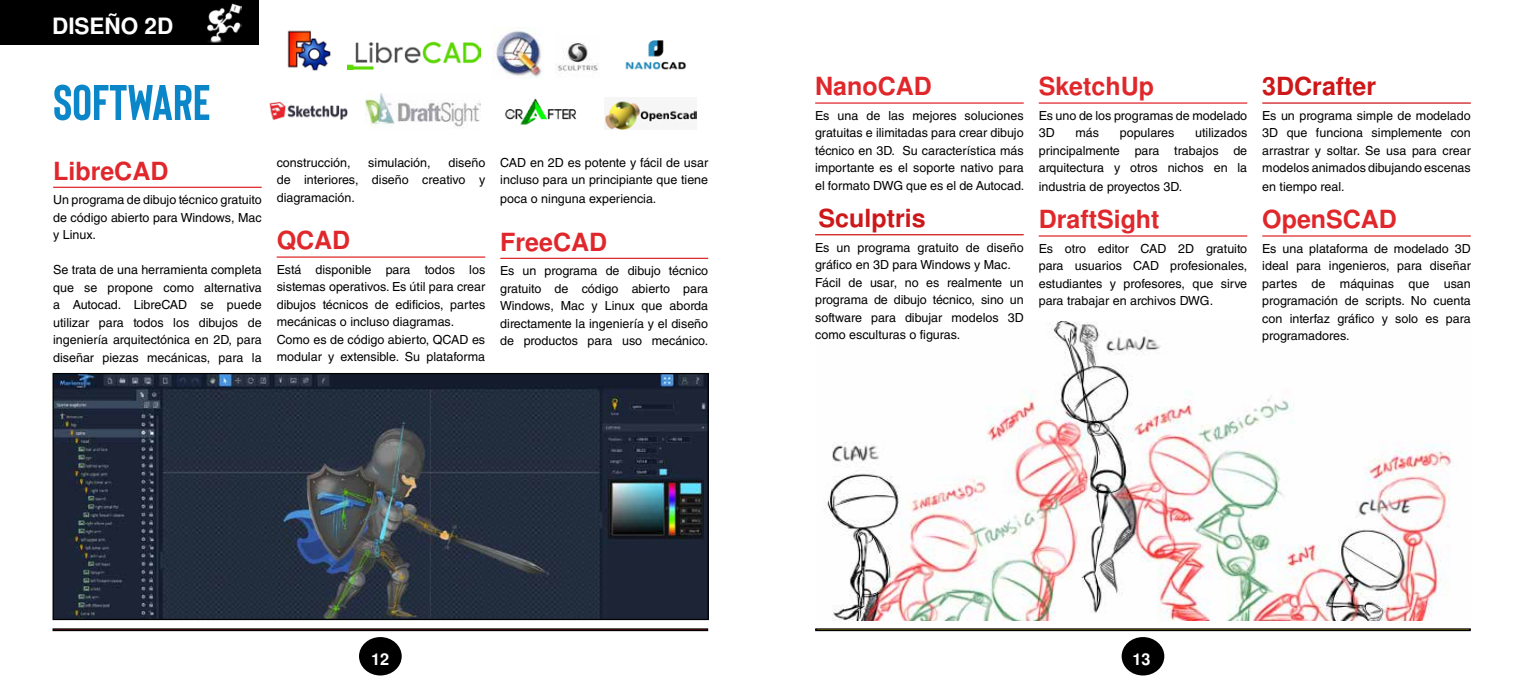
<style>
.page{position:relative;width:1524px;height:691px;background:#fff}
.page>*{position:absolute;margin:0;border:0;box-sizing:border-box;transform-origin:0 0}
.t1{font:700 50px "Bison";color:#0b86c8}
.t2{font:700 25px "Free Sans";color:#e0282c}
.t3{font:700 25px "Free Sans";color:#cd1719}
.t4{font:700 22.5px "Free Sans";color:#fff}
.t5{font:700 16.25px "Free Sans";color:#fff}
.t6{font:12.5px/17.5px "Helvetica LT Std";color:#000;text-align:justify}
</style>
<div class="page">
<div style="left:0;top:0;width:258px;height:44px;background:#000"></div>
<img style="left:207px;top:3px;width:34px;height:40px">
<div style="left:53px;top:628px;width:655px;height:3px;border:1px solid #000"></div>
<div style="left:815px;top:628px;width:655px;height:3px;border:1px solid #000"></div>
<div style="left:359px;top:637px;width:43px;height:38px;background:#000;border-radius:50%"></div>
<div style="left:1121px;top:637px;width:43px;height:38px;background:#000;border-radius:50%"></div>
<hr style="left:53px;top:187px;width:209px;height:1px;background:#e0282c">
<img style="left:55px;top:375px;width:652px;height:243px">
<div style="left:53px;top:373px;width:656px;height:247px;border:1px solid #000"></div>
<img style="left:825px;top:322px;width:627px;height:298px">
<hr style="left:1262px;top:102px;width:208px;height:2px;background:#cd1719">
<hr style="left:1262px;top:235px;width:208px;height:2px;background:#e0282c">
<hr style="left:1038px;top:102px;width:209px;height:2px;background:#e0282c">
<hr style="left:1038px;top:235px;width:209px;height:2px;background:#e0282c">
<hr style="left:277px;top:256px;width:208px;height:2px;background:#e0282c">
<hr style="left:500px;top:258px;width:208px;height:1px;background:#e0282c">
<hr style="left:815px;top:102px;width:208px;height:2px;background:#e0282c">
<hr style="left:815px;top:234px;width:208px;height:1px;background:#cd1719">
<img style="left:287px;top:30px;width:44px;height:41px">
<img style="left:348px;top:41px;width:132px;height:29px">
<img style="left:493px;top:31px;width:49px;height:48px">
<img style="left:625px;top:40px;width:61px;height:30px">
<img style="left:557px;top:43px;width:42px;height:29px">
<img style="left:269px;top:102px;width:79px;height:18px">
<img style="left:366px;top:93px;width:114px;height:35px">
<img style="left:505px;top:98px;width:71px;height:27px">
<img style="left:605px;top:101px;width:91px;height:29px">
<h3 class="t4" style="left:52px;top:12px;width:123px">DISEÑO 2D</h3>
<h1 class="t1" style="left:53px;top:75px;width:159px">SOFTWARE</h1>
<h2 class="t2" style="left:53px;top:155px;width:117px">LibreCAD</h2>
<p class="t6" style="left:53px;top:191px;width:210px">Un programa de dibujo técnico gratuito de código abierto para Windows, Mac y Linux.</p>
<p class="t6" style="left:53px;top:261px;width:210px">Se trata de una herramienta completa que se propone como alternativa a Autocad. LibreCAD se puede utilizar para todos los dibujos de ingeniería arquitectónica en 2D, para diseñar piezas mecánicas, para la</p>
<p class="t6" style="left:277px;top:153px;width:75px">construcción,</p>
<p class="t6" style="left:368px;top:153px;width:64px">simulación,</p>
<p class="t6" style="left:277px;top:153px;width:210px;text-indent:172px">diseño de interiores, diseño creativo y diagramación.</p>
<h2 class="t2" style="left:277px;top:225px;width:75px">QCAD</h2>
<p class="t6" style="left:277px;top:261px;width:210px;text-align:left">Está disponible para todos los sistemas operativos. Es útil para crear dibujos técnicos de edificios, partes mecánicas o incluso diagramas.<br>Como es de código abierto, QCAD es modular y extensible. Su plataforma</p>
<p class="t6" style="left:500px;top:153px;width:209px">CAD en 2D es potente y fácil de usar incluso para un principiante que tiene</p>
<p class="t6" style="left:500px;top:190px;width:158px">poca o ninguna experiencia.</p>
<h2 class="t2" style="left:500px;top:226px;width:108px">FreeCAD</h2>
<p class="t6" style="left:500px;top:262px;width:209px">Es un programa de dibujo técnico gratuito de código abierto para Windows, Mac y Linux que aborda directamente la ingeniería y el diseño de productos para uso mecánico.</p>
<h2 class="t2" style="left:815px;top:71px;width:118px">NanoCAD</h2>
<p class="t6" style="left:815px;top:107px;width:211px">Es una de las mejores soluciones gratuitas e ilimitadas para crear dibujo técnico en 3D. Su característica más importante es el soporte nativo para el formato DWG que es el de Autocad.</p>
<h2 class="t3" style="left:818px;top:203px;width:108px">Sculptris</h2>
<p class="t6" style="left:815px;top:238px;width:210px;text-align:left">Es un programa gratuito de diseño gráfico en 3D para Windows y Mac.<br>Fácil de usar, no es realmente un programa de dibujo técnico, sino un software para dibujar modelos 3D como esculturas o figuras.</p>
<h2 class="t2" style="left:1038px;top:71px;width:117px">SketchUp</h2>
<p class="t6" style="left:1038px;top:107px;width:210px">Es uno de los programas de modelado<br>3D</p>
<p class="t6" style="left:1075px;top:124px;width:25px">más</p>
<p class="t6" style="left:1120px;top:124px;width:56px">populares</p>
<p class="t6" style="left:1038px;top:124px;width:210px;text-indent:156px">utilizados principalmente para trabajos de arquitectura y otros nichos en la</p>
<p class="t6" style="left:1038px;top:178px;width:145px">industria de proyectos 3D.</p>
<h2 class="t2" style="left:1038px;top:204px;width:122px">DraftSight</h2>
<p class="t6" style="left:1038px;top:240px;width:210px">Es otro editor CAD 2D gratuito para usuarios CAD profesionales, estudiantes y profesores, que sirve para trabajar en archivos DWG.</p>
<h2 class="t3" style="left:1262px;top:71px;width:115px">3DCrafter</h2>
<p class="t6" style="left:1262px;top:107px;width:210px">Es un programa simple de modelado 3D que funciona simplemente con arrastrar y soltar. Se usa para crear modelos animados dibujando escenas</p>
<p class="t6" style="left:1262px;top:178px;width:84px">en tiempo real.</p>
<h2 class="t2" style="left:1262px;top:204px;width:136px">OpenSCAD</h2>
<p class="t6" style="left:1262px;top:240px;width:210px">Es una plataforma de modelado 3D ideal para ingenieros, para diseñar partes de máquinas que usan programación de scripts. No cuenta con interfaz gráfico y solo es para programadores.</p>
<h3 class="t5" style="left:371px;top:649px;width:20px">12</h3>
<h3 class="t5" style="left:1132px;top:649px;width:20px">13</h3>
</div>
